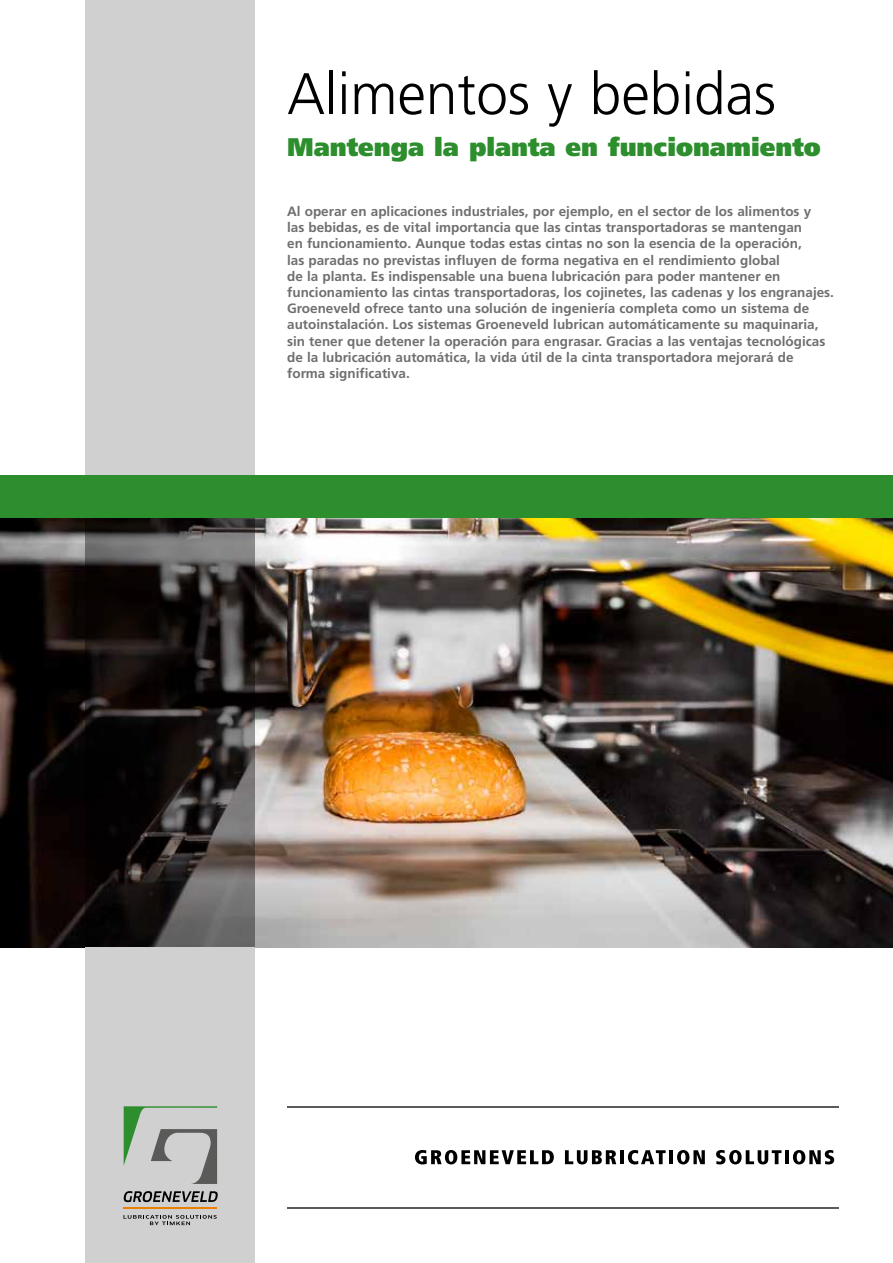
<style>
.page{position:relative;width:893px;height:1263px;background:#fff}
.page>*{position:absolute;margin:0;border:0;box-sizing:border-box;transform-origin:0 0}
.t1{font:300 58.5px "Frutiger LT Std";color:#000}
.t2{font:900 25.5px "Frutiger LT Std";color:#2d8e2d}
.t3{font:700 13.5px/16.2px "Frutiger LT Std";color:#706f6f}
</style>
<div class="page">
<img style="left:0;top:517px;width:893px;height:430px">
<svg style="left:85px;top:517px;width:169px;height:430px;background:#2d2928"></svg>
<div style="left:85px;top:947px;width:169px;height:316px;background:#d0d0d0"></div>
<div style="left:85px;top:0;width:169px;height:496px;background:#d0d0d0"></div>
<hr style="left:287px;top:1207px;width:552px;height:2px;background:#5a5a59">
<hr style="left:287px;top:1106px;width:552px;height:2px;background:#5a5a59">
<svg style="left:415px;top:1150px;width:139px;height:14px"></svg>
<svg style="left:565px;top:1150px;width:51px;height:14px"></svg>
<hr style="left:620px;top:1150px;width:4px;height:14px;background:#000">
<svg style="left:628px;top:1150px;width:38px;height:14px"></svg>
<hr style="left:669px;top:1150px;width:4px;height:14px;background:#000">
<svg style="left:677px;top:1150px;width:28px;height:14px"></svg>
<svg style="left:716px;top:1150px;width:65px;height:14px"></svg>
<hr style="left:785px;top:1150px;width:4px;height:14px;background:#000">
<svg style="left:793px;top:1150px;width:41px;height:14px"></svg>
<svg style="left:124px;top:1106px;width:93px;height:78px"></svg>
<svg style="left:123px;top:1191px;width:95px;height:11px"></svg>
<hr style="left:124px;top:1207px;width:93px;height:2px;background:#ef7d00">
<svg style="left:123px;top:1215px;width:94px;height:10px"></svg>
<div style="left:0;top:475px;width:893px;height:42px;background:#2d8e2d"></div>
<h1 class="t1" style="left:287px;top:61px;width:490px">Alimentos y bebidas</h1>
<h2 class="t2" style="left:287px;top:132px;width:535px">Mantenga la planta en funcionamiento</h2>
<p class="t3" style="left:287px;top:203px;width:548px">Al operar en aplicaciones industriales, por ejemplo, en el sector de los alimentos y<br>las bebidas, es de vital importancia que las cintas transportadoras se mantengan<br>en funcionamiento. Aunque todas estas cintas no son la esencia de la operación,<br>las paradas no previstas influyen de forma negativa en el rendimiento global<br>de la planta. Es indispensable una buena lubricación para poder mantener en funcionamiento las cintas transportadoras, los cojinetes, las cadenas y los engranajes.<br>Groeneveld ofrece tanto una solución de ingeniería completa como un sistema de autoinstalación. Los sistemas Groeneveld lubrican automáticamente su maquinaria, sin tener que detener la operación para engrasar. Gracias a las ventajas tecnológicas de la lubricación automática, la vida útil de la cinta transportadora mejorará de forma significativa.</p>
</div>
